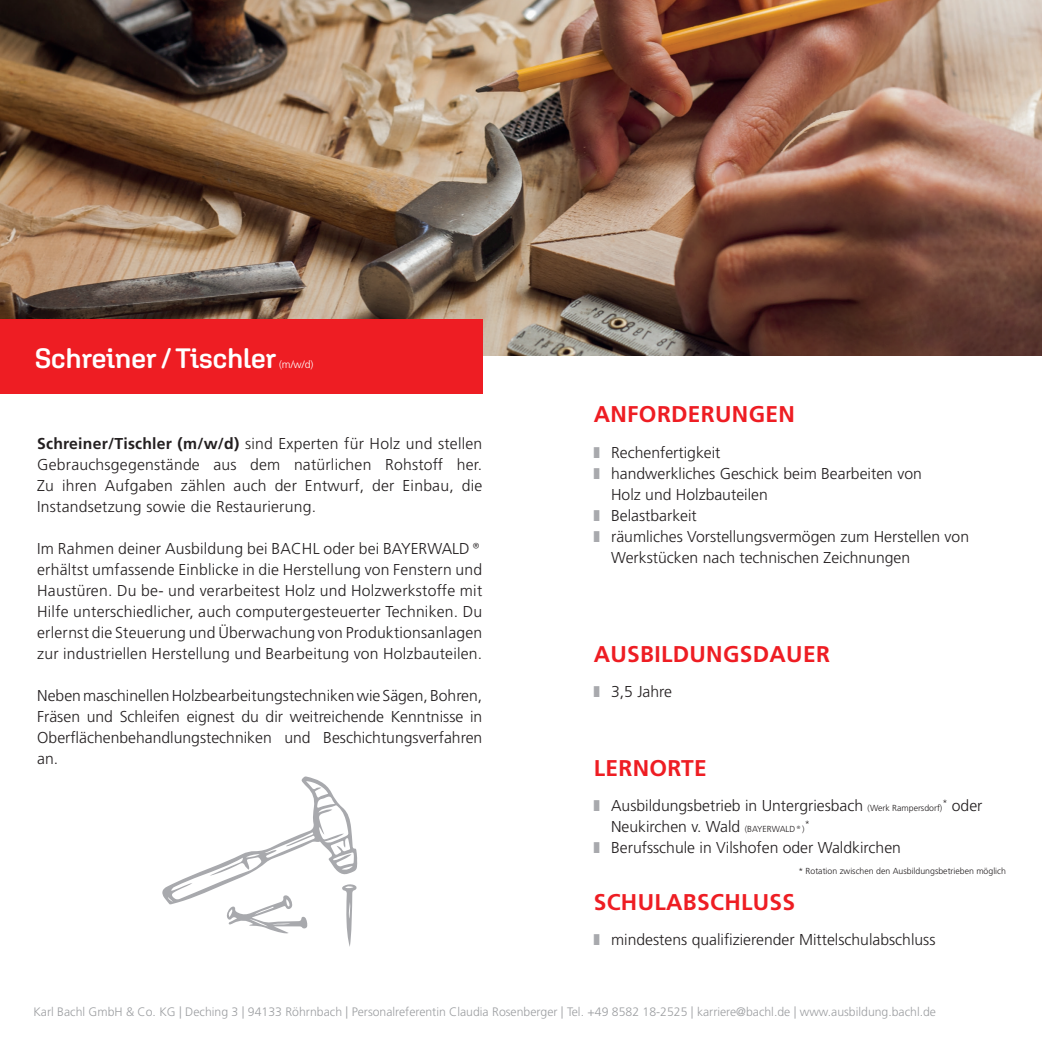
<style>
.page{position:relative;width:1042px;height:1042px;background:#fff}
.page>*{position:absolute;margin:0;border:0;box-sizing:border-box;transform-origin:0 0}
.t1{font:600 28px "Aglet Sans";letter-spacing:-.02em;color:#fff}
.t2{font:700 22.75px "Frutiger CE";letter-spacing:.015em;color:#ee1d23}
.t3{font:300 15.75px/21px "Frutiger CE";color:#231f20;text-align:justify}
.t4{font:300 12.25px "Frutiger CE";color:#9d9fa2}
.t5{font:300 10.5px "Frutiger CE";color:#fff}
.t6{font:300 9.1px "Frutiger CE";color:#231f20}
.t7{font:300 8.75px "Frutiger CE";color:#231f20}
.s1{font-weight:700}
.s2{font-size:8.75px}
</style>
<div class="page">
<svg style="left:162px;top:776px;width:195px;height:171px"></svg>
<img style="left:0;top:0;width:1042px;height:356px">
<div style="left:0;top:319px;width:482px;height:75px;background:#ee1d23"></div>
<h1 class="t1" style="left:35px;top:341px;width:243px">Schreiner / Tischler</h1>
<p class="t5" style="left:279px;top:358px;width:36px">(m/w/d)</p>
<p class="t3" style="left:37px;top:433px;width:447px"><span class="s1">Schreiner/Tischler (m/w/d)</span> sind Experten für Holz und stellen Gebrauchsgegenstände aus dem natürlichen Rohstoff her.<br>Zu ihren Aufgaben zählen auch der Entwurf, der Einbau, die Instandsetzung sowie die Restaurierung.</p>
<p class="t3" style="left:37px;top:538px;width:447px">Im Rahmen deiner Ausbildung bei BACHL oder bei BAYERWALD® erhältst umfassende Einblicke in die Herstellung von Fenstern und Haustüren. Du be- und verarbeitest Holz und Holzwerkstoffe mit Hilfe unterschiedlicher, auch computergesteuerter Techniken. Du erlernst die Steuerung und Überwachung von Produktionsanlagen zur industriellen Herstellung und Bearbeitung von Holzbauteilen.</p>
<p class="t3" style="left:37px;top:684px;width:447px">Neben maschinellen Holzbearbeitungstechniken wie Sägen, Bohren, Fräsen und Schleifen eignest du dir weitreichende Kenntnisse in Oberflächenbehandlungstechniken und Beschichtungsverfahren an.</p>
<h2 class="t2" style="left:594px;top:401px;width:202px">ANFORDERUNGEN</h2>
<p class="t3" style="left:611px;top:442px;width:359px;text-align:left">Rechenfertigkeit<br>handwerkliches Geschick beim Bearbeiten von<br>Holz und Holzbauteilen<br>Belastbarkeit<br>räumliches Vorstellungsvermögen zum Herstellen von Werkstücken nach technischen Zeichnungen</p>
<h2 class="t2" style="left:594px;top:640px;width:238px">AUSBILDUNGSDAUER</h2>
<p class="t3" style="left:611px;top:681px;width:62px">3,5 Jahre</p>
<h2 class="t2" style="left:594px;top:754px;width:115px">LERNORTE</h2>
<p class="t3" style="left:611px;top:795px;width:373px">Ausbildungsbetrieb in Untergriesbach <span class="s2">(Werk Rampersdorf)</span><sup>*</sup> oder<br>Neukirchen v. Wald <span class="s2">(BAYERWALD®)</span></p>
<p class="t6" style="left:804px;top:818px;width:7px">*</p>
<p class="t3" style="left:611px;top:837px;width:291px">Berufsschule in Vilshofen oder Waldkirchen</p>
<p class="t7" style="left:798px;top:866px;width:209px">* Rotation zwischen den Ausbildungsbetrieben möglich</p>
<h2 class="t2" style="left:594px;top:888px;width:203px">SCHULABSCHLUSS</h2>
<p class="t3" style="left:611px;top:929px;width:326px">mindestens qualifizierender Mittelschulabschluss</p>
<p class="t4" style="left:33px;top:1005px;width:904px">Karl Bachl GmbH &amp; Co. KG | Deching 3 | 94133 Röhrnbach | Personalreferentin Claudia Rosenberger | Tel. +49 8582 18-2525 | karriere@bachl.de | www.ausbildung.bachl.de</p>
</div>
